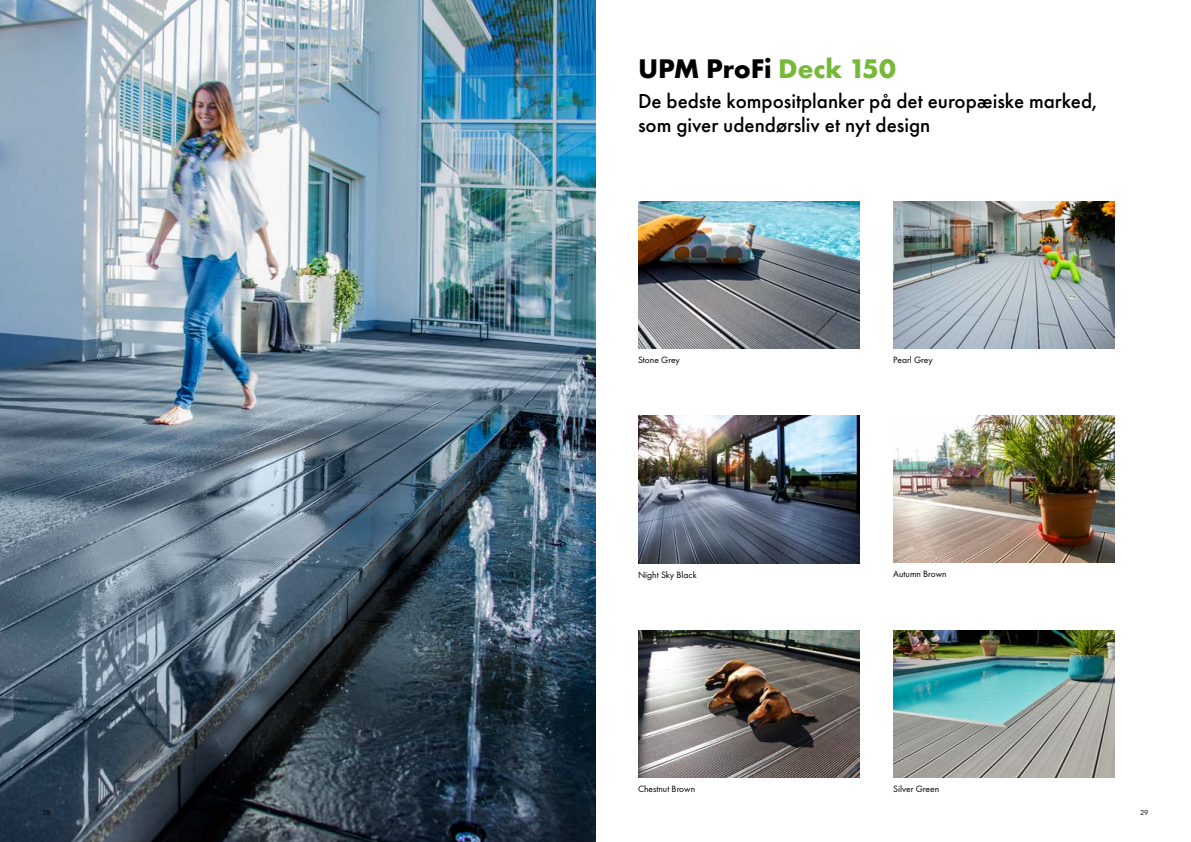
<style>
.page{position:relative;width:1191px;height:842px;background:#fff}
.page>*{position:absolute;margin:0;border:0;box-sizing:border-box;transform-origin:0 0}
.t1{font:700 28px "Futura PT";color:#000}
.t2{font:500 21px/24px "Futura PT";color:#000}
.t3{font:9.5px "Futura PT";color:#000}
.t4{font:7.5px "Futura PT";color:#000}
.s1{color:#76b837}
</style>
<div class="page">
<img style="left:0;top:0;width:595px;height:842px">
<img style="left:893px;top:630px;width:221px;height:148px">
<img style="left:638px;top:201px;width:221px;height:147px">
<img style="left:638px;top:630px;width:221px;height:148px">
<img style="left:638px;top:416px;width:221px;height:147px">
<img style="left:893px;top:416px;width:221px;height:147px">
<img style="left:893px;top:201px;width:221px;height:147px">
<h1 class="t1" style="left:638px;top:51px;width:259px">UPM ProFi <span class="s1">Deck 150</span></h1>
<p class="t2" style="left:638px;top:89px;width:460px">De bedste kompositplanker på det europæiske marked, som giver udendørsliv et nyt design</p>
<p class="t3" style="left:638px;top:354px;width:43px">Stone Grey</p>
<p class="t3" style="left:893px;top:354px;width:41px">Pearl Grey</p>
<p class="t3" style="left:638px;top:569px;width:60px">Night Sky Black</p>
<p class="t3" style="left:893px;top:568px;width:55px">Autumn Brown</p>
<p class="t3" style="left:638px;top:783px;width:59px">Chestnut Brown</p>
<p class="t3" style="left:893px;top:783px;width:47px">Silver Green</p>
<p class="t4" style="left:43px;top:808px;width:10px">28</p>
<p class="t4" style="left:1140px;top:808px;width:10px">29</p>
</div>
